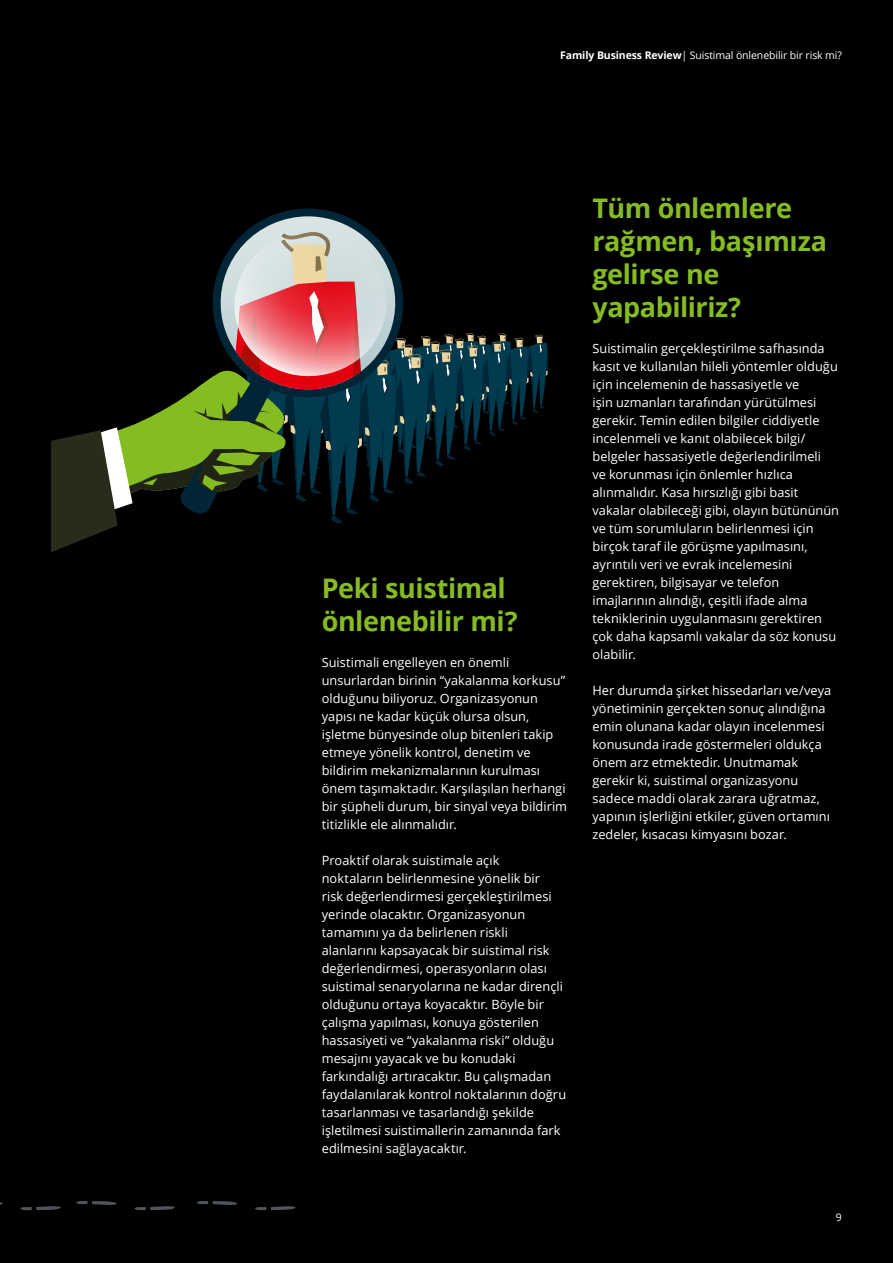
<style>
.page{position:relative;width:893px;height:1263px;background:#000}
.page>*{position:absolute;margin:0;border:0;box-sizing:border-box;transform-origin:0 0}
.t1{font:700 27px/33px "Open Sans";letter-spacing:-.015em;color:#85bc22}
.t2{font:12.75px/18px "Open Sans";letter-spacing:.005em;color:#fff}
.t3{font:10.5px "Open Sans";letter-spacing:-.01em;color:#fff}
.s1{font-weight:700}
</style>
<div class="page">
<svg style="left:271px;top:208px;width:74px;height:8px"></svg>
<svg style="left:51px;top:216px;width:497px;height:336px"></svg>
<svg style="left:20px;top:1206px;width:41px;height:4px"></svg>
<svg style="left:134px;top:1206px;width:41px;height:4px"></svg>
<svg style="left:76px;top:1201px;width:41px;height:4px"></svg>
<svg style="left:255px;top:1206px;width:41px;height:4px"></svg>
<svg style="left:197px;top:1201px;width:41px;height:4px"></svg>
<p class="t3" style="left:560px;top:48px;width:283px"><span class="s1">Family Business Review</span>| Suistimal önlenebilir bir risk mi?</p>
<h1 class="t1" style="left:322px;top:571px;width:197px">Peki suistimal önlenebilir mi?</h1>
<p class="t2" style="left:322px;top:653px;width:247px">Suistimali engelleyen en önemli unsurlardan birinin “yakalanma korkusu” olduğunu biliyoruz. Organizasyonun yapısı ne kadar küçük olursa olsun, işletme bünyesinde olup bitenleri takip etmeye yönelik kontrol, denetim ve bildirim mekanizmalarının kurulması önem taşımaktadır. Karşılaşılan herhangi bir şüpheli durum, bir sinyal veya bildirim titizlikle ele alınmalıdır.</p>
<p class="t2" style="left:322px;top:851px;width:246px">Proaktif olarak suistimale açık<br>noktaların belirlenmesine yönelik bir<br>risk değerlendirmesi gerçekleştirilmesi yerinde olacaktır. Organizasyonun tamamını ya da belirlenen riskli alanlarını kapsayacak bir suistimal risk değerlendirmesi, operasyonların olası suistimal senaryolarına ne kadar dirençli olduğunu ortaya koyacaktır. Böyle bir çalışma yapılması, konuya gösterilen hassasiyeti ve “yakalanma riski” olduğu mesajını yayacak ve bu konudaki farkındalığı artıracaktır. Bu çalışmadan faydalanılarak kontrol noktalarının doğru tasarlanması ve tasarlandığı şekilde işletilmesi suistimallerin zamanında fark edilmesini sağlayacaktır.</p>
<h1 class="t1" style="left:592px;top:191px;width:236px">Tüm önlemlere rağmen, başımıza gelirse ne yapabiliriz?</h1>
<p class="t2" style="left:592px;top:339px;width:248px">Suistimalin gerçekleştirilme safhasında kasıt ve kullanılan hileli yöntemler olduğu için incelemenin de hassasiyetle ve<br>işin uzmanları tarafından yürütülmesi gerekir. Temin edilen bilgiler ciddiyetle incelenmeli ve kanıt olabilecek bilgi/ belgeler hassasiyetle değerlendirilmeli<br>ve korunması için önlemler hızlıca alınmalıdır. Kasa hırsızlığı gibi basit vakalar olabileceği gibi, olayın bütününün ve tüm sorumluların belirlenmesi için birçok taraf ile görüşme yapılmasını, ayrıntılı veri ve evrak incelemesini gerektiren, bilgisayar ve telefon imajlarının alındığı, çeşitli ifade alma tekniklerinin uygulanmasını gerektiren çok daha kapsamlı vakalar da söz konusu olabilir.</p>
<p class="t2" style="left:592px;top:681px;width:240px">Her durumda şirket hissedarları ve/veya yönetiminin gerçekten sonuç alındığına emin olunana kadar olayın incelenmesi konusunda irade göstermeleri oldukça önem arz etmektedir. Unutmamak gerekir ki, suistimal organizasyonu sadece maddi olarak zarara uğratmaz, yapının işlerliğini etkiler, güven ortamını zedeler, kısacası kimyasını bozar.</p>
<p class="t3" style="left:836px;top:1210px;width:8px">9</p>
</div>
